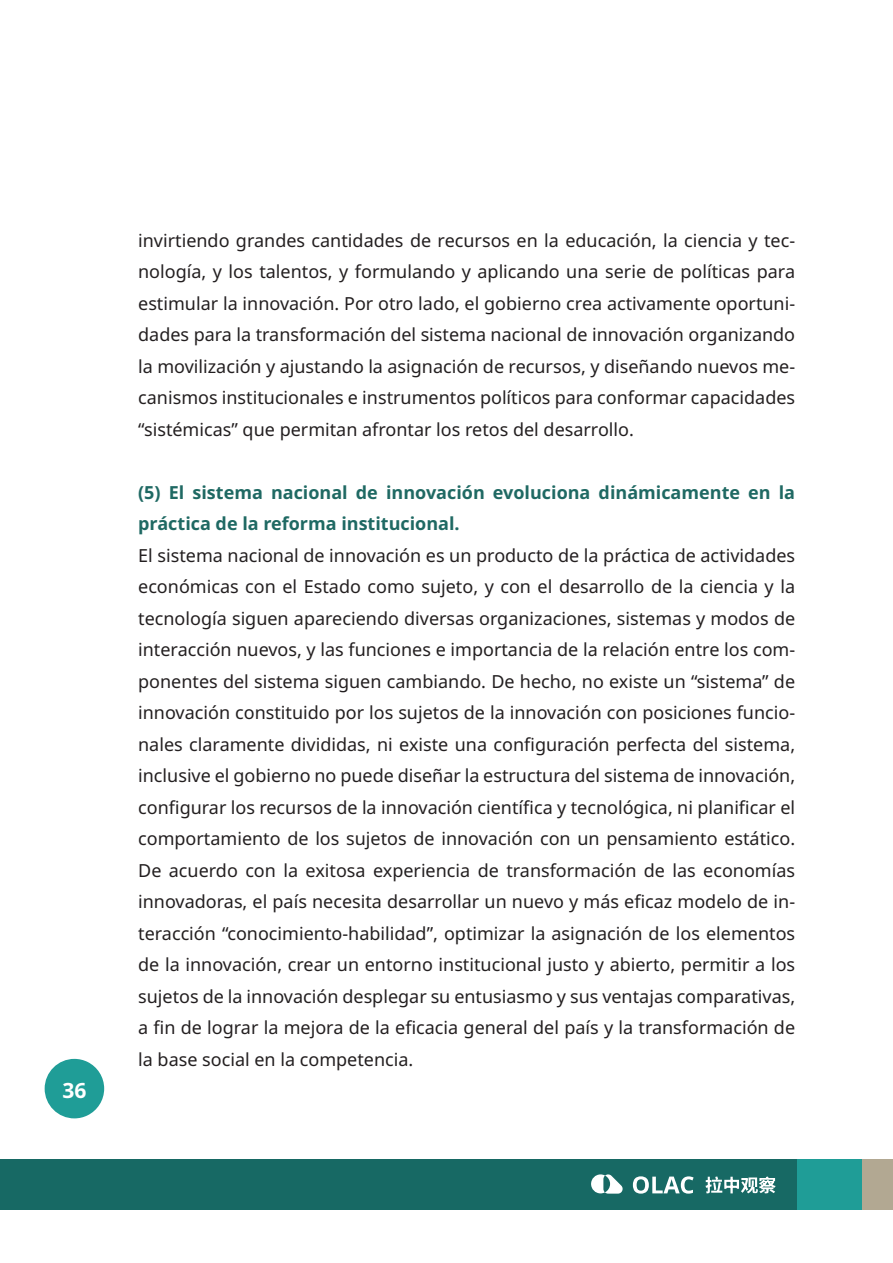
<style>
.page{position:relative;width:893px;height:1263px;background:#fff}
.page>*{position:absolute;margin:0;border:0;box-sizing:border-box;transform-origin:0 0}
.t1{font:700 21px "Noto Sans";color:#fff}
.t2{font:18px/31.5px "Noto Sans";color:#231f20;text-align:justify}
.t3{font:700 18px/31.5px "Noto Sans";color:#1f6963}
</style>
<div class="page">
<div style="left:0;top:1159px;width:863px;height:50px;background:#176964"></div>
<div style="left:797px;top:1159px;width:66px;height:50px;background:#1f9d97"></div>
<div style="left:863px;top:1159px;width:30px;height:50px;background:#b2a892"></div>
<svg style="left:633px;top:1176px;width:61px;height:17px"></svg>
<svg style="left:591px;top:1174px;width:32px;height:19px"></svg>
<svg style="left:705px;top:1176px;width:71px;height:17px"></svg>
<svg style="left:45px;top:1059px;width:59px;height:59px"></svg>
<p class="t1" style="left:62px;top:1075px;width:26px">36</p>
<p class="t2" style="left:138px;top:225px;width:658px">invirtiendo grandes cantidades de recursos en la educación, la ciencia y tec&shy;nología, y los talentos, y formulando y aplicando una serie de políticas para estimular la innovación. Por otro lado, el gobierno crea activamente oportuni&shy;dades para la transformación del sistema nacional de innovación organizando la movilización y ajustando la asignación de recursos, y diseñando nuevos me&shy;canismos institucionales e instrumentos políticos para conformar capacidades “sistémicas” que permitan afrontar los retos del desarrollo.</p>
<p class="t3" style="left:138px;top:477px;width:658px">(5) El sistema nacional de innovación evoluciona dinámicamente en la práctica de la reforma institucional.</p>
<p class="t2" style="left:138px;top:540px;width:658px">El sistema nacional de innovación es un producto de la práctica de actividades económicas con el Estado como sujeto, y con el desarrollo de la ciencia y la tecnología siguen apareciendo diversas organizaciones, sistemas y modos de interacción nuevos, y las funciones e importancia de la relación entre los com&shy;ponentes del sistema siguen cambiando. De hecho, no existe un “sistema” de innovación constituido por los sujetos de la innovación con posiciones funcio&shy;nales claramente divididas, ni existe una configuración perfecta del sistema, inclusive el gobierno no puede diseñar la estructura del sistema de innovación, configurar los recursos de la innovación científica y tecnológica, ni planificar el comportamiento de los sujetos de innovación con un pensamiento estático.<br>De acuerdo con la exitosa experiencia de transformación de las economías innovadoras, el país necesita desarrollar un nuevo y más eficaz modelo de in&shy;teracción “conocimiento-habilidad”, optimizar la asignación de los elementos de la innovación, crear un entorno institucional justo y abierto, permitir a los sujetos de la innovación desplegar su entusiasmo y sus ventajas comparativas, a fin de lograr la mejora de la eficacia general del país y la transformación de la base social en la competencia.</p>
</div>
